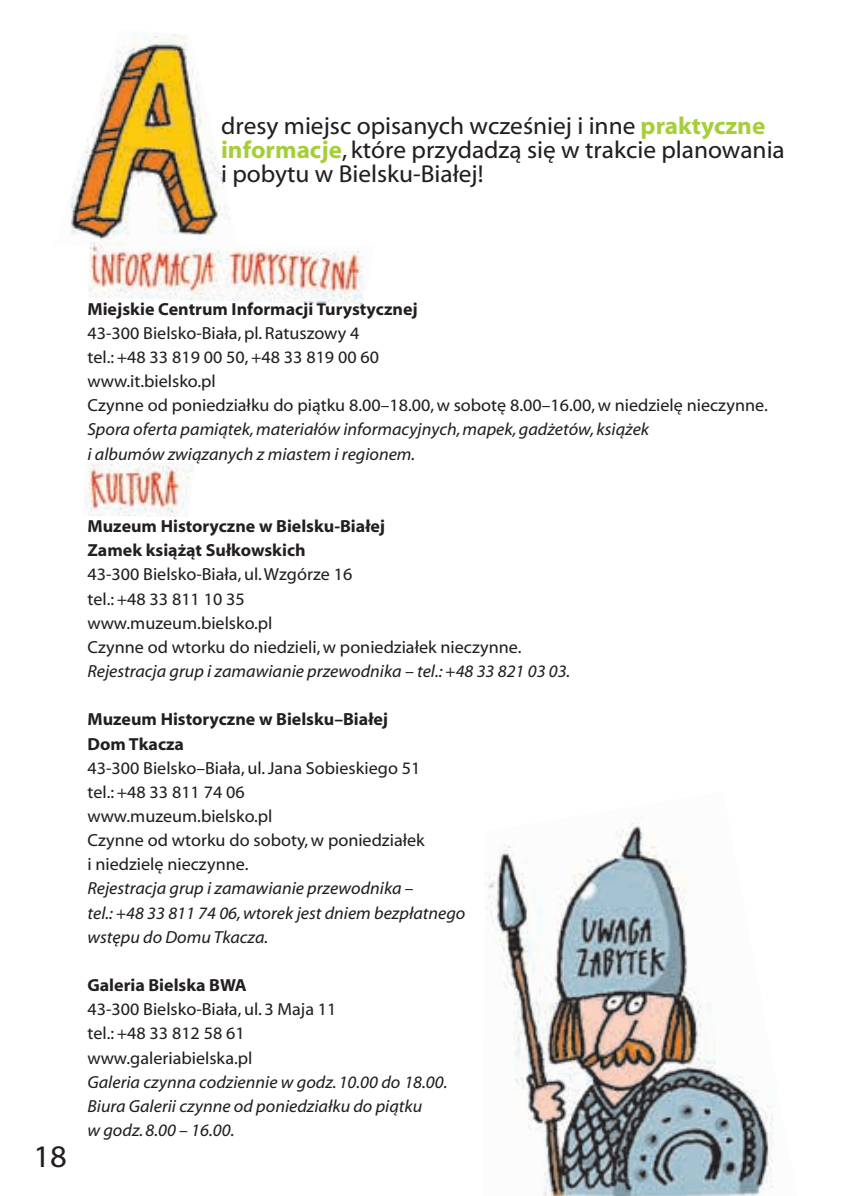
<style>
.page{position:relative;width:849px;height:1196px;background:#fff}
.page>*{position:absolute;margin:0;border:0;box-sizing:border-box;transform-origin:0 0}
.t1{font:31.5px "Myriad Web Pro";color:#231f20}
.t2{font:24.5px/24.2px "Myriad Web Pro";color:#231f20}
.t3{font:17.5px/24.2px "Myriad Web Pro";color:#231f20}
.t4{font:italic 17.5px/24.2px "Myriad Web Pro";color:#231f20}
.t5{font:700 17.5px/24.2px "Myriad Web Pro";color:#231f20}
.s1{font-weight:700;color:#a6ce39}
.s2{font-style:italic}
.s3{font-style:normal}
</style>
<div class="page">
<img style="left:70px;top:33px;width:160px;height:207px">
<img style="left:88px;top:241px;width:276px;height:63px">
<img style="left:84px;top:462px;width:109px;height:55px">
<img style="left:487px;top:823px;width:286px;height:373px">
<img style="left:564px;top:888px;width:124px;height:108px">
<h2 class="t2" style="left:221px;top:116px;width:565px">dresy miejsc opisanych wczeœniej i inne <span class="s1">praktyczne informacje</span>, które przydadz¹ siê w trakcie planowania i pobytu w Bielsku-Bia³ej!</h2>
<p class="t5" style="left:87px;top:298px;width:331px">Miejskie Centrum Informacji Turystycznej</p>
<p class="t3" style="left:87px;top:322px;width:681px">43-300 Bielsko-Bia³a, pl. Ratuszowy 4<br>tel.: +48 33 819 00 50, +48 33 819 00 60<br>www.it.bielsko.pl<br>Czynne od poniedzia³ku do pi¹tku 8.00–18.00, w sobotê 8.00–16.00, w niedzielê nieczynne.</p>
<p class="t4" style="left:87px;top:419px;width:563px">Spora oferta pami¹tek, materia³ów informacyjnych, mapek, gad¿etów, ksi¹¿ek i albumów zwi¹zanych z miastem i regionem.</p>
<h1 class="t1" style="left:33px;top:1143px;width:35px">18</h1>
<p class="t5" style="left:87px;top:515px;width:299px">Muzeum Historyczne w Bielsku-Bia³ej<br>Zamek ksi¹¿¹t Su³kowskich</p>
<p class="t3" style="left:87px;top:564px;width:435px">43-300 Bielsko-Bia³a, ul. Wzgórze 16<br>tel.: +48 33 811 10 35<br>www.muzeum.bielsko.pl<br>Czynne od wtorku do niedzieli, w poniedzia³ek nieczynne.</p>
<p class="t4" style="left:87px;top:660px;width:484px">Rejestracja grup i zamawianie przewodnika – tel.: +48 33 821 03 03.</p>
<p class="t5" style="left:87px;top:708px;width:302px">Muzeum Historyczne w Bielsku–Bia³ej<br>Dom Tkacza</p>
<p class="t3" style="left:87px;top:757px;width:379px">43-300 Bielsko–Bia³a, ul. Jana Sobieskiego 51<br>tel.: +48 33 811 74 06<br>www.muzeum.bielsko.pl<br>Czynne od wtorku do soboty, w poniedzia³ek<br>i niedzielê nieczynne.<br><span class="s2">Rejestracja grup i zamawianie przewodnika</span> –<br><span class="s2">tel.: +48 33 811 74 06, wtorek jest dniem bezp³atnego wstêpu do Domu Tkacza.</span></p>
<p class="t5" style="left:87px;top:974px;width:161px">Galeria Bielska BWA</p>
<p class="t3" style="left:87px;top:998px;width:250px">43-300 Bielsko-Bia³a, ul. 3 Maja 11 tel.: +48 33 812 58 61 www.galeriabielska.pl</p>
<p class="t4" style="left:87px;top:1071px;width:361px">Galeria czynna codziennie w godz. 10.00 do 18.00.<br>Biura Galerii czynne od poniedzia³ku do pi¹tku<br>w godz. 8.00 <span class="s3">–</span> 16.00.</p>
</div>
